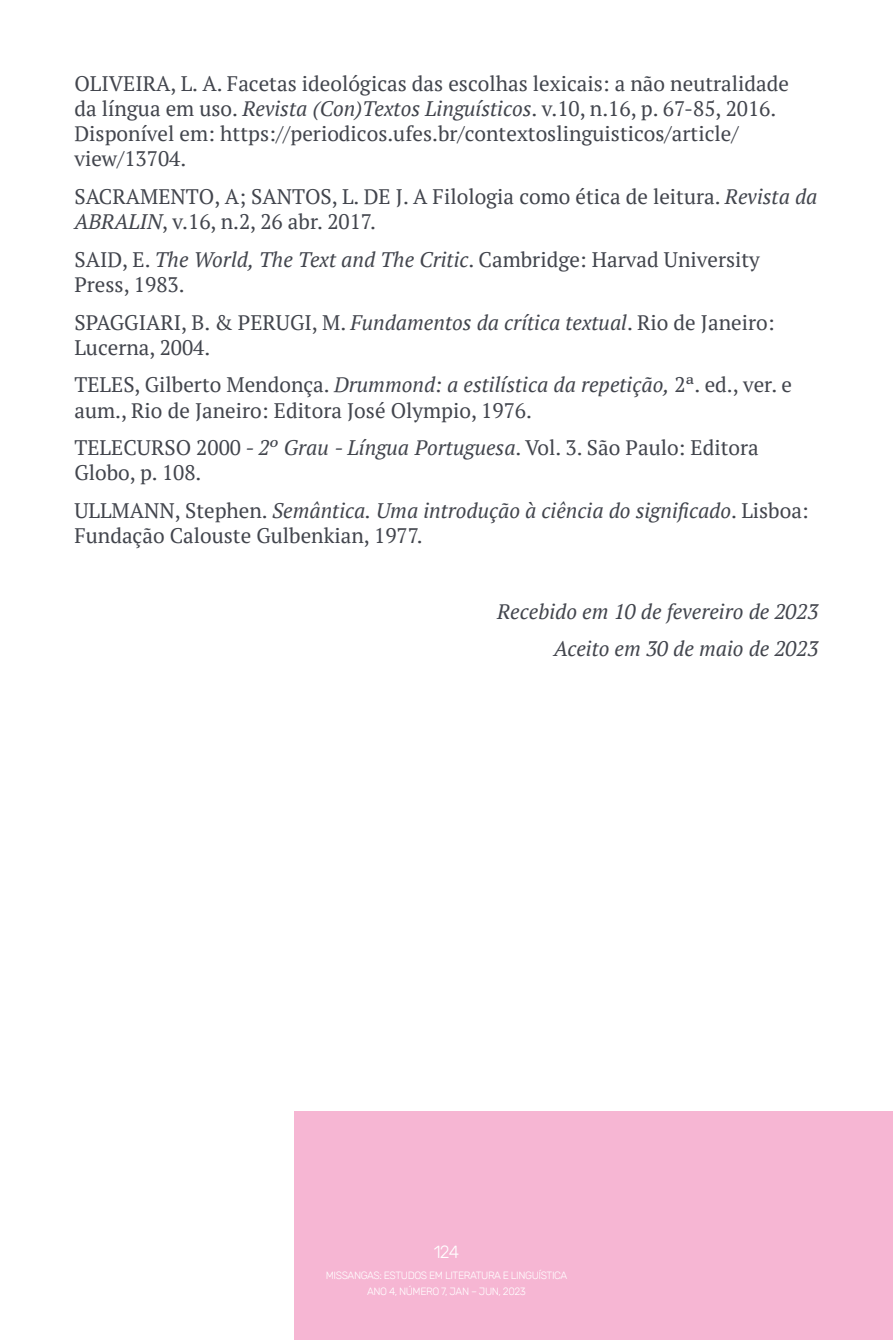
<style>
.page{position:relative;width:893px;height:1340px;background:#fff}
.page>*{position:absolute;margin:0;border:0;box-sizing:border-box;transform-origin:0 0}
.t1{font:21px/25.2px "PT Serif";color:#42454d}
.t2{font:italic 21px/37.6px "PT Serif";color:#42454d;text-align:right}
.t3{font:300 17.5px "Rubik";color:#fff}
.t4{font:300 10.5px/15.8px "Rubik";letter-spacing:-.04em;color:#fff;text-align:center}
.s1{font-style:italic}
</style>
<div class="page">
<div style="left:295px;top:1111px;width:598px;height:228px;background:#f6b6d3"></div>
<p class="t1" style="left:74px;top:70px;width:716px">OLIVEIRA, L. A. Facetas ideológicas das escolhas lexicais: a não neutralidade da língua em uso. <span class="s1">Revista (Con)Textos Linguísticos</span>. v.10, n.16, p. 67-85, 2016.<br>Disponível em: https://periodicos.ufes.br/contextoslinguisticos/article/ view/13704.</p>
<p class="t1" style="left:74px;top:184px;width:745px">SACRAMENTO, A; SANTOS, L. DE J. A Filologia como ética de leitura. <span class="s1">Revista da<br>ABRALIN</span>, v.16, n.2, 26 abr. 2017.</p>
<p class="t1" style="left:74px;top:246px;width:687px">SAID, E. <span class="s1">The World, The Text and The Critic</span>. Cambridge: Harvad University<br>Press, 1983.</p>
<p class="t1" style="left:74px;top:309px;width:702px">SPAGGIARI, B. &amp; PERUGI, M. <span class="s1">Fundamentos da crítica textual</span>. Rio de Janeiro:<br>Lucerna, 2004.</p>
<p class="t1" style="left:74px;top:372px;width:719px">TELES, Gilberto Mendonça. <span class="s1">Drummond: a estilística da repetição,</span> 2ª. ed., ver. e aum., Rio de Janeiro: Editora José Olympio, 1976.</p>
<p class="t1" style="left:74px;top:435px;width:686px">TELECURSO 2000 <span class="s1">- 2º Grau - Língua Portuguesa</span>. Vol. 3. São Paulo: Editora<br>Globo, p. 108.</p>
<p class="t1" style="left:74px;top:498px;width:736px">ULLMANN, Stephen. <span class="s1">Semântica. Uma introdução à ciência do significado</span>. Lisboa:<br>Fundação Calouste Gulbenkian, 1977.</p>
<p class="t2" style="left:497px;top:592px;width:323px">Recebido em 10 de fevereiro de 2023<br>Aceito em 30 de maio de 2023</p>
<p class="t3" style="left:434px;top:1242px;width:27px">124</p>
<p class="t4" style="left:326px;top:1267px;width:243px">MISSANGAS: ESTUDOS EM LITERATURA E LINGUÍSTICA<br>ANO 4, NÚMERO 7, JAN – JUN, 2023</p>
</div>
